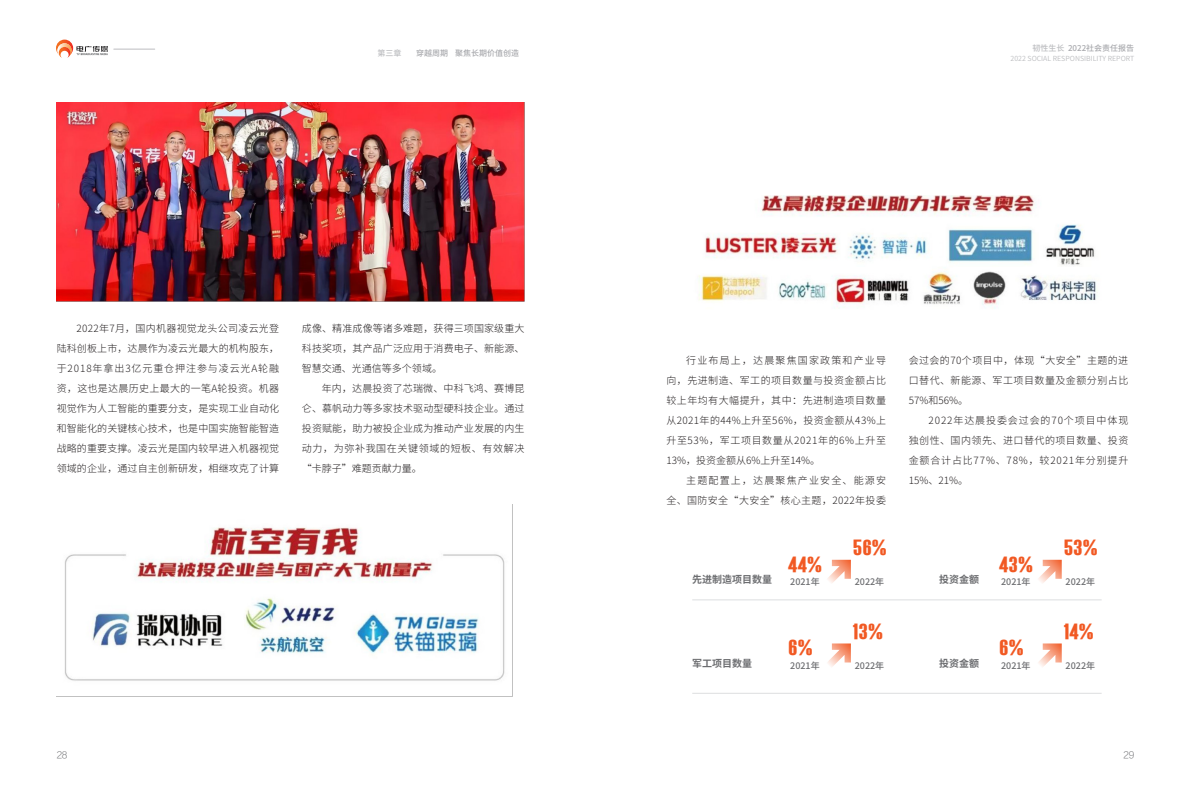
<style>
.page{position:relative;width:1191px;height:808px;background:#fff}
.page>*{position:absolute;margin:0;border:0;box-sizing:border-box;transform-origin:0 0}
.正文纤黑{font:700 19px "Steelfish";color:#f15923;scale:1.5 1}
.正文{font:300 10px/20px "Source Han Sans CN";letter-spacing:.035em;color:#231f20;text-align:justify}
.正文纤黑-2{font:700 10px "Source Han Sans CN";color:#6c6d70}
.正文纤黑-3{font:500 9px "Source Han Sans CN";color:#6c6d70}
.t1{font:9px "FZLTXHK GBK1 0";color:#6c6d70}
.t2{font:500 8px "Source Han Sans CN";color:#a8a9ad}
.t3{font:500 8px "Source Han Sans CN";color:#bcbdc0}
.t4{font:7px "Source Han Sans CN";color:#bcbdc0}
.s1{color:#bcbdc0}
</style>
<div class="page">
<hr style="left:114px;top:49px;width:41px;height:1px;background:#bcbdc0">
<svg style="left:56px;top:40px;width:52px;height:18px"></svg>
<img style="left:57px;top:102px;width:467px;height:199px">
<img style="left:57px;top:505px;width:456px;height:192px">
<img style="left:698px;top:196px;width:400px;height:113px">
<svg style="left:827px;top:560px;width:24px;height:23px"></svg>
<svg style="left:1038px;top:560px;width:23px;height:23px"></svg>
<svg style="left:1038px;top:643px;width:23px;height:24px"></svg>
<svg style="left:827px;top:643px;width:24px;height:24px"></svg>
<hr style="left:692px;top:599px;width:409px;height:1px;background:#dddee0">
<hr style="left:692px;top:693px;width:409px;height:1px;background:#dddee0">
<p class="t3" style="left:377px;top:48px;width:25px">第三章</p>
<p class="t2" style="left:416px;top:48px;width:105px">穿越周期 聚焦长期价值创造</p>
<p class="正文" style="left:57px;top:318px;width:224px;text-indent:20px">2022年7月，国内机器视觉龙头公司凌云光登陆科创板上市，达晨作为凌云光最大的机构股东，于2018年拿出3亿元重仓押注参与凌云光A轮融资，这也是达晨历史上最大的一笔A轮投资。机器视觉作为人工智能的重要分支，是实现工业自动化和智能化的关键核心技术，也是中国实施智能智造战略的重要支撑。凌云光是国内较早进入机器视觉领域的企业，通过自主创新研发，相继攻克了计算</p>
<p class="正文" style="left:302px;top:318px;width:224px">成像、精准成像等诸多难题，获得三项国家级重大科技奖项，其产品广泛应用于消费电子、新能源、智慧交通、光通信等多个领域。</p>
<p class="正文" style="left:302px;top:378px;width:224px;text-indent:20px">年内，达晨投资了芯瑞微、中科飞鸿、赛博昆仑、慕帆动力等多家技术驱动型硬科技企业。通过投资赋能，助力被投企业成为推动产业发展的内生动力，为弥补我国在关键领域的短板、有效解决“卡脖子”难题贡献力量。</p>
<p class="t2" style="left:1032px;top:44px;width:103px"><span class="s1">韧性生长</span> 2022社会责任报告</p>
<p class="t4" style="left:1010px;top:55px;width:125px">2022 SOCIAL RESPONSIBILITY REPORT</p>
<p class="正文" style="left:666px;top:351px;width:221px;text-indent:20px">行业布局上，达晨聚焦国家政策和产业导向，先进制造、军工的项目数量与投资金额占比较上年均有大幅提升，其中：先进制造项目数量从2021年的44%上升至56%，投资金额从43%上升至53%，军工项目数量从2021年的6%上升至13%，投资金额从6%上升至14%。</p>
<p class="正文" style="left:666px;top:471px;width:221px;text-align:right">主题配置上，达晨聚焦产业安全、能源安<br>全、国防安全“大安全”核心主题，2022年投委</p>
<p class="正文" style="left:908px;top:351px;width:221px">会过会的70个项目中，体现“大安全”主题的进口替代、新能源、军工项目数量及金额分别占比57%和56%。</p>
<p class="正文" style="left:908px;top:411px;width:221px;text-indent:20px">2022年达晨投委会过会的70个项目中体现独创性、国内领先、进口替代的项目数量、投资金额合计占比77%、78%，较2021年分别提升15%、21%。</p>
<p class="正文纤黑" style="left:788px;top:553px;width:24px">44%</p>
<p class="正文纤黑" style="left:853px;top:537px;width:24px">56%</p>
<p class="正文纤黑" style="left:999px;top:553px;width:24px">43%</p>
<p class="正文纤黑" style="left:1063px;top:537px;width:24px">53%</p>
<p class="正文纤黑-2" style="left:939px;top:574px;width:41px">投资金额</p>
<p class="正文纤黑-2" style="left:692px;top:574px;width:81px">先进制造项目数量</p>
<p class="正文纤黑-3" style="left:1001px;top:577px;width:31px">2021年</p>
<p class="正文纤黑-3" style="left:1065px;top:577px;width:31px">2022年</p>
<p class="正文纤黑-3" style="left:790px;top:577px;width:31px">2021年</p>
<p class="正文纤黑-3" style="left:854px;top:577px;width:31px">2022年</p>
<p class="正文纤黑-2" style="left:692px;top:658px;width:61px">军工项目数量</p>
<p class="正文纤黑" style="left:788px;top:637px;width:18px">6%</p>
<p class="正文纤黑" style="left:853px;top:620px;width:22px">13%</p>
<p class="正文纤黑" style="left:999px;top:637px;width:18px">6%</p>
<p class="正文纤黑" style="left:1063px;top:620px;width:22px">14%</p>
<p class="正文纤黑-3" style="left:790px;top:660px;width:31px">2021年</p>
<p class="正文纤黑-3" style="left:854px;top:660px;width:31px">2022年</p>
<p class="正文纤黑-2" style="left:939px;top:658px;width:41px">投资金额</p>
<p class="正文纤黑-3" style="left:1001px;top:660px;width:31px">2021年</p>
<p class="正文纤黑-3" style="left:1065px;top:660px;width:31px">2022年</p>
<p class="t1" style="left:57px;top:750px;width:12px">28</p>
<p class="t1" style="left:1123px;top:750px;width:12px">29</p>
</div>
